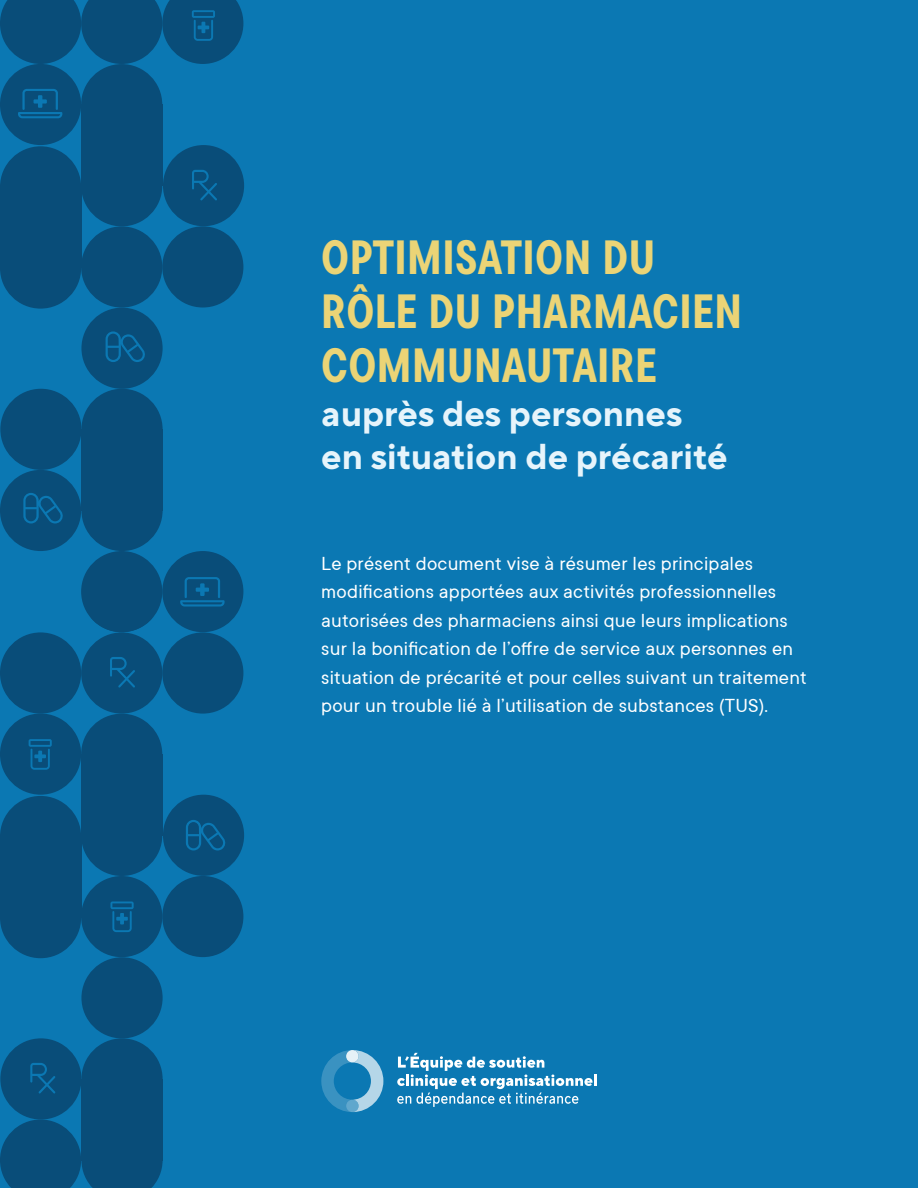
<style>
.page{position:relative;width:918px;height:1188px;background:#0b78b3}
.page>*{position:absolute;margin:0;border:0;box-sizing:border-box;transform-origin:0 0}
.Titre_du_guide_-_cou{font:700 48px/54px "TT Commons Pro Cond";letter-spacing:.01em;color:#ebd476}
.Titre_du_guide_-_cou-2{font:700 36px/43.5px "TT Norms Pro";color:#e6f4fb}
.t1{font:21px/28.5px "TT Commons";letter-spacing:.01em;color:#fff}
</style>
<div class="page">
<div style="left:162px;top:551px;width:81px;height:81px;background:#094d79;border-radius:50%"></div>
<div style="left:163px;top:795px;width:81px;height:81px;background:#094d79;border-radius:50%"></div>
<div style="left:0;top:632px;width:81px;height:82px;background:#094d79;border-radius:50%"></div>
<div style="left:81px;top:795px;width:81px;height:81px;background:#094d79;border-radius:50%"></div>
<div style="left:81px;top:714px;width:81px;height:81px;background:#094d79;border-radius:50%"></div>
<div style="left:81px;top:754px;width:81px;height:81px;background:#094d79"></div>
<div style="left:0;top:877px;width:81px;height:81px;background:#094d79;border-radius:50%"></div>
<div style="left:0;top:796px;width:81px;height:81px;background:#094d79;border-radius:50%"></div>
<div style="left:0;top:837px;width:81px;height:81px;background:#094d79"></div>
<div style="left:81px;top:551px;width:81px;height:81px;background:#094d79;border-radius:50%"></div>
<div style="left:81px;top:632px;width:81px;height:82px;background:#094d79;border-radius:50%"></div>
<div style="left:162px;top:876px;width:81px;height:81px;background:#094d79;border-radius:50%"></div>
<div style="left:162px;top:632px;width:81px;height:82px;background:#094d79;border-radius:50%"></div>
<div style="left:81px;top:876px;width:81px;height:81px;background:#094d79;border-radius:50%"></div>
<div style="left:91px;top:605px;width:61px;height:27px;background:#094d79;border-radius:50%"></div>
<div style="left:81px;top:957px;width:82px;height:81px;background:#094d79;border-radius:50%"></div>
<svg style="left:0;top:1120px;width:163px;height:68px"></svg>
<div style="left:81px;top:1038px;width:82px;height:82px;background:#094d79;border-radius:50%"></div>
<div style="left:81px;top:1079px;width:82px;height:81px;background:#094d79"></div>
<div style="left:0;top:1038px;width:81px;height:82px;background:#094d79;border-radius:50%"></div>
<div style="left:0;top:714px;width:81px;height:81px;background:#094d79;border-radius:50%"></div>
<div style="left:163px;top:145px;width:81px;height:81px;background:#094d79;border-radius:50%"></div>
<div style="left:81px;top:145px;width:81px;height:81px;background:#094d79;border-radius:50%"></div>
<div style="left:81px;top:64px;width:81px;height:81px;background:#094d79;border-radius:50%"></div>
<div style="left:81px;top:105px;width:81px;height:81px;background:#094d79"></div>
<div style="left:0;top:227px;width:81px;height:82px;background:#094d79;border-radius:50%"></div>
<div style="left:0;top:146px;width:81px;height:81px;background:#094d79;border-radius:50%"></div>
<div style="left:0;top:187px;width:81px;height:81px;background:#094d79"></div>
<div style="left:0;top:470px;width:81px;height:81px;background:#094d79;border-radius:50%"></div>
<div style="left:162px;top:226px;width:81px;height:82px;background:#094d79;border-radius:50%"></div>
<div style="left:81px;top:226px;width:81px;height:82px;background:#094d79;border-radius:50%"></div>
<div style="left:81px;top:308px;width:82px;height:81px;background:#094d79;border-radius:50%"></div>
<div style="left:81px;top:470px;width:82px;height:81px;background:#094d79;border-radius:50%"></div>
<div style="left:81px;top:389px;width:82px;height:81px;background:#094d79;border-radius:50%"></div>
<div style="left:81px;top:429px;width:82px;height:81px;background:#094d79"></div>
<div style="left:0;top:389px;width:81px;height:81px;background:#094d79;border-radius:50%"></div>
<div style="left:0;top:64px;width:81px;height:81px;background:#094d79;border-radius:50%"></div>
<svg style="left:106px;top:331px;width:39px;height:31px"></svg>
<svg style="left:23px;top:493px;width:40px;height:31px"></svg>
<svg style="left:186px;top:820px;width:40px;height:30px"></svg>
<svg style="left:110px;top:657px;width:25px;height:31px"></svg>
<svg style="left:192px;top:170px;width:25px;height:30px"></svg>
<svg style="left:30px;top:1063px;width:25px;height:31px"></svg>
<svg style="left:18px;top:89px;width:44px;height:29px"></svg>
<svg style="left:180px;top:577px;width:45px;height:30px"></svg>
<svg style="left:110px;top:901px;width:24px;height:31px"></svg>
<svg style="left:0;top:0;width:243px;height:64px"></svg>
<svg style="left:29px;top:739px;width:23px;height:31px"></svg>
<svg style="left:397px;top:1053px;width:200px;height:54px"></svg>
<svg style="left:321px;top:1050px;width:62px;height:62px"></svg>
<div style="left:346px;top:1100px;width:13px;height:12px;background:#60a7cd;border-radius:50%"></div>
<svg style="left:346px;top:1050px;width:13px;height:12px"></svg>
<p class="Titre_du_guide_-_cou" style="left:321px;top:230px;width:422px">OPTIMISATION DU<br>RÔLE DU PHARMACIEN<br>COMMUNAUTAIRE</p>
<p class="Titre_du_guide_-_cou-2" style="left:321px;top:389px;width:408px">auprès des personnes en situation de précarité</p>
<p class="t1" style="left:321px;top:548px;width:487px">Le présent document vise à résumer les principales modifications apportées aux activités professionnelles autorisées des pharmaciens ainsi que leurs implications sur la bonification de l’offre de service aux personnes en situation de précarité et pour celles suivant un traitement pour un trouble lié à l’utilisation de substances (TUS).</p>
</div>
